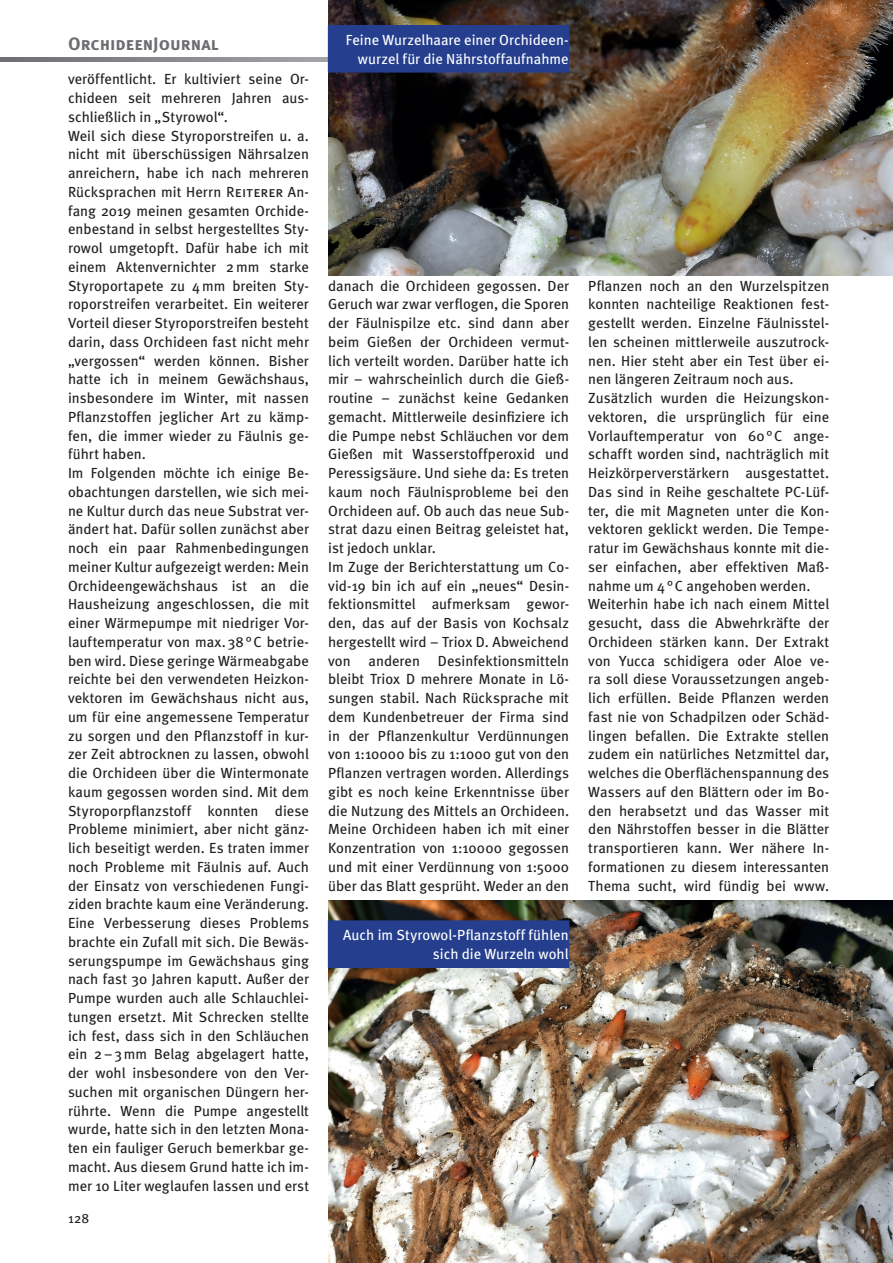
<style>
.page{position:relative;width:893px;height:1263px;background:#fff}
.page>*{position:absolute;margin:0;border:0;box-sizing:border-box;transform-origin:0 0}
.t1{font:18px "Meta Bold Caps";color:#6c6d70}
.t2{font:14.7px/18.8px "Meta";color:#231f20}
.t3{font:14.7px/18.8px "Meta";color:#fff;text-align:right}
.t4{font:13.5px "Meta Book Caps";color:#231f20}
.s1{font-family:"Meta Book Caps"}
</style>
<div class="page">
<svg style="left:0;top:58px;width:328px;height:4px"></svg>
<img style="left:328px;top:0;width:565px;height:275px">
<img style="left:328px;top:901px;width:565px;height:362px">
<div style="left:328px;top:26px;width:241px;height:46px;background:#253f8e"></div>
<div style="left:328px;top:921px;width:241px;height:46px;background:#253f8e"></div>
<p class="t1" style="left:68px;top:33px;width:152px">OrchideenJournal</p>
<p class="t2" style="left:68px;top:71px;width:243px">veröffentlicht. Er kultiviert seine Or&shy;chideen seit mehreren Jahren aus&shy;schließlich in „Styrowol“.<br>Weil sich diese Styroporstreifen u. a. nicht mit überschüssigen Nährsalzen anreichern, habe ich nach mehreren Rücksprachen mit Herrn <span class="s1">Reiterer</span> An&shy;fang 2019 meinen gesamten Orchide&shy;enbestand in selbst hergestelltes Sty&shy;rowol umgetopft. Dafür habe ich mit einem Aktenvernichter 2 mm starke Styroportapete zu 4 mm breiten Sty&shy;roporstreifen verarbeitet. Ein weiterer Vorteil dieser Styroporstreifen besteht darin, dass Orchideen fast nicht mehr „vergossen“ werden können. Bisher hatte ich in meinem Gewächshaus, insbesondere im Winter, mit nassen Pflanzstoffen jeglicher Art zu kämp&shy;fen, die immer wieder zu Fäulnis ge&shy;führt haben.<br>Im Folgenden möchte ich einige Be&shy;obachtungen darstellen, wie sich mei&shy;ne Kultur durch das neue Substrat ver&shy;ändert hat. Dafür sollen zunächst aber noch ein paar Rahmenbedingungen meiner Kultur aufgezeigt werden: Mein Orchideengewächshaus ist an die Hausheizung angeschlossen, die mit einer Wärmepumpe mit niedriger Vor&shy;lauftemperatur von max. 38 ° C betrie&shy;ben wird. Diese geringe Wärmeabgabe reichte bei den verwendeten Heizkon&shy;vektoren im Gewächshaus nicht aus, um für eine angemessene Temperatur zu sorgen und den Pflanzstoff in kur&shy;zer Zeit abtrocknen zu lassen, obwohl die Orchideen über die Wintermonate kaum gegossen worden sind. Mit dem Styroporpflanzstoff konnten diese Probleme minimiert, aber nicht gänz&shy;lich beseitigt werden. Es traten immer noch Probleme mit Fäulnis auf. Auch der Einsatz von verschiedenen Fungi&shy;ziden brachte kaum eine Veränderung.<br>Eine Verbesserung dieses Problems brachte ein Zufall mit sich. Die Bewäs&shy;serungspumpe im Gewächshaus ging nach fast 30 Jahren kaputt. Außer der Pumpe wurden auch alle Schlauchlei&shy;tungen ersetzt. Mit Schrecken stellte ich fest, dass sich in den Schläuchen ein 2 – 3 mm Belag abgelagert hatte, der wohl insbesondere von den Ver&shy;suchen mit organischen Düngern her&shy;rührte. Wenn die Pumpe angestellt wurde, hatte sich in den letzten Mona&shy;ten ein fauliger Geruch bemerkbar ge&shy;macht. Aus diesem Grund hatte ich im&shy;mer 10 Liter weglaufen lassen und erst</p>
<p class="t4" style="left:68px;top:1210px;width:23px">128</p>
<p class="t3" style="left:346px;top:32px;width:224px">Feine Wurzelhaare einer Orchideen&shy;wurzel für die Nährstoffaufnahme</p>
<p class="t2" style="left:328px;top:277px;width:243px">danach die Orchideen gegossen. Der Geruch war zwar verflogen, die Sporen der Fäulnispilze etc. sind dann aber beim Gießen der Orchideen vermut&shy;lich verteilt worden. Darüber hatte ich mir – wahrscheinlich durch die Gieß&shy;routine – zunächst keine Gedanken gemacht. Mittlerweile desinfiziere ich die Pumpe nebst Schläuchen vor dem Gießen mit Wasserstoffperoxid und Peressigsäure. Und siehe da: Es treten kaum noch Fäulnisprobleme bei den Orchideen auf. Ob auch das neue Sub&shy;strat dazu einen Beitrag geleistet hat, ist jedoch unklar.<br>Im Zuge der Berichterstattung um Co&shy;vid-19 bin ich auf ein „neues“ Desin&shy;fektionsmittel aufmerksam gewor&shy;den, das auf der Basis von Kochsalz hergestellt wird – Triox D. Abweichend von anderen Desinfektionsmitteln bleibt Triox D mehrere Monate in Lö&shy;sungen stabil. Nach Rücksprache mit dem Kundenbetreuer der Firma sind in der Pflanzenkultur Verdünnungen von 1:10000 bis zu 1:1000 gut von den Pflanzen vertragen worden. Allerdings gibt es noch keine Erkenntnisse über die Nutzung des Mittels an Orchideen.<br>Meine Orchideen haben ich mit einer Konzentration von 1:10000 gegossen und mit einer Verdünnung von 1:5000 über das Blatt gesprüht. Weder an den</p>
<p class="t2" style="left:588px;top:277px;width:243px">Pflanzen noch an den Wurzelspitzen konnten nachteilige Reaktionen fest&shy;gestellt werden. Einzelne Fäulnisstel&shy;len scheinen mittlerweile auszutrock&shy;nen. Hier steht aber ein Test über ei&shy;nen längeren Zeitraum noch aus.<br>Zusätzlich wurden die Heizungskon&shy;vektoren, die ursprünglich für eine Vorlauftemperatur von 60 ° C ange&shy;schafft worden sind, nachträglich mit Heizkörperverstärkern ausgestattet.<br>Das sind in Reihe geschaltete PC-Lüf&shy;ter, die mit Magneten unter die Kon&shy;vektoren geklickt werden. Die Tempe&shy;ratur im Gewächshaus konnte mit die&shy;ser einfachen, aber effektiven Maß&shy;nahme um 4 ° C angehoben werden.<br>Weiterhin habe ich nach einem Mittel gesucht, dass die Abwehrkräfte der Orchideen stärken kann. Der Extrakt von Yucca schidigera oder Aloe ve&shy;ra soll diese Voraussetzungen angeb&shy;lich erfüllen. Beide Pflanzen werden fast nie von Schadpilzen oder Schäd&shy;lingen befallen. Die Extrakte stellen zudem ein natürliches Netzmittel dar, welches die Oberflächenspannung des Wassers auf den Blättern oder im Bo&shy;den herabsetzt und das Wasser mit den Nährstoffen besser in die Blätter transportieren kann. Wer nähere In&shy;formationen zu diesem interessanten Thema sucht, wird fündig bei www.</p>
<p class="t3" style="left:343px;top:927px;width:227px">Auch im Styrowol-Pflanzstoff fühlen sich die Wurzeln wohl</p>
</div>
